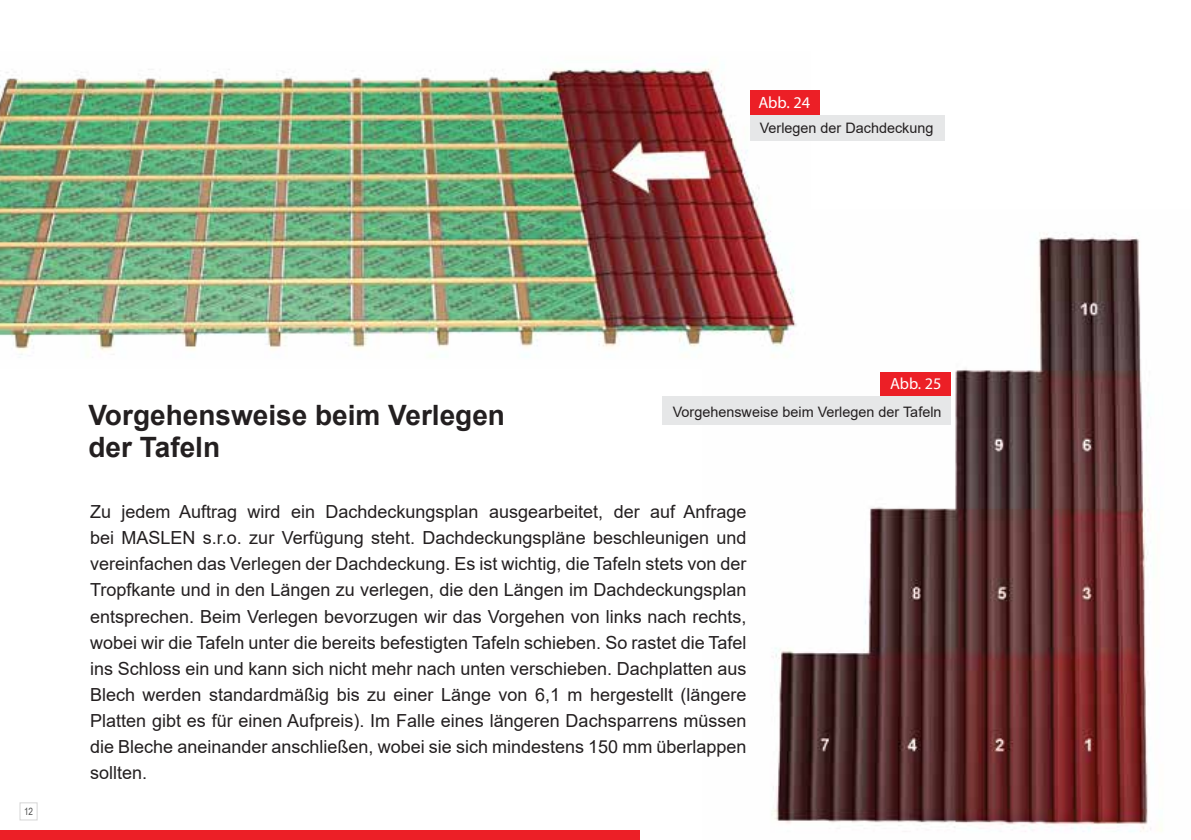
<style>
.page{position:relative;width:1191px;height:840px;background:#fff}
.page>*{position:absolute;margin:0;border:0;box-sizing:border-box;transform-origin:0 0}
.t1{font:700 28px/32px "Arial";color:#231f20}
.t2{font:18px/26px "Arial";color:#231f20;text-align:justify}
.t3{font:16.4px "Myriad Pro";color:#fff}
.t4{font:16.2px "Myriad Pro";color:#fff}
.t5{font:14.4px "Arial";color:#231f20}
.t6{font:10px "Arial Narrow";color:#4f5050}
</style>
<div class="page">
<img style="left:771px;top:232px;width:391px;height:600px">
<img style="left:0;top:64px;width:810px;height:304px">
<div style="left:0;top:829px;width:640px;height:10px;background:#ec1f26"></div>
<div style="left:750px;top:90px;width:69px;height:25px;background:#ec1f26"></div>
<div style="left:750px;top:115px;width:195px;height:25px;background:#e6e7e8"></div>
<div style="left:880px;top:372px;width:71px;height:24px;background:#ec1f26"></div>
<div style="left:661px;top:396px;width:289px;height:29px;background:#e6e7e8"></div>
<div style="left:20px;top:802px;width:17px;height:17px;background:#fff;border:1px solid #d6d6d6"></div>
<p class="t3" style="left:758px;top:92px;width:53px">Abb. 24</p>
<p class="t5" style="left:759px;top:118px;width:175px">Verlegen der Dachdeckung</p>
<p class="t6" style="left:24px;top:803px;width:11px">12</p>
<h1 class="t1" style="left:88px;top:399px;width:418px">Vorgehensweise beim Verlegen der Tafeln</h1>
<p class="t4" style="left:890px;top:373px;width:53px">Abb. 25</p>
<p class="t5" style="left:673px;top:401px;width:270px">Vorgehensweise beim Verlegen der Tafeln</p>
<p class="t2" style="left:90px;top:498px;width:658px">Zu jedem Auftrag wird ein Dachdeckungsplan ausgearbeitet, der auf Anfrage bei MASLEN s.r.o. zur Verfügung steht. Dachdeckungspläne beschleunigen und vereinfachen das Verlegen der Dachdeckung. Es ist wichtig, die Tafeln stets von der Tropfkante und in den Längen zu verlegen, die den Längen im Dachdeckungsplan entsprechen. Beim Verlegen bevorzugen wir das Vorgehen von links nach rechts, wobei wir die Tafeln unter die bereits befestigten Tafeln schieben. So rastet die Tafel ins Schloss ein und kann sich nicht mehr nach unten verschieben. Dachplatten aus Blech werden standardmäßig bis zu einer Länge von 6,1 m hergestellt (längere Platten gibt es für einen Aufpreis). Im Falle eines längeren Dachsparrens müssen die Bleche aneinander anschließen, wobei sie sich mindestens 150 mm überlappen sollten.</p>
</div>
